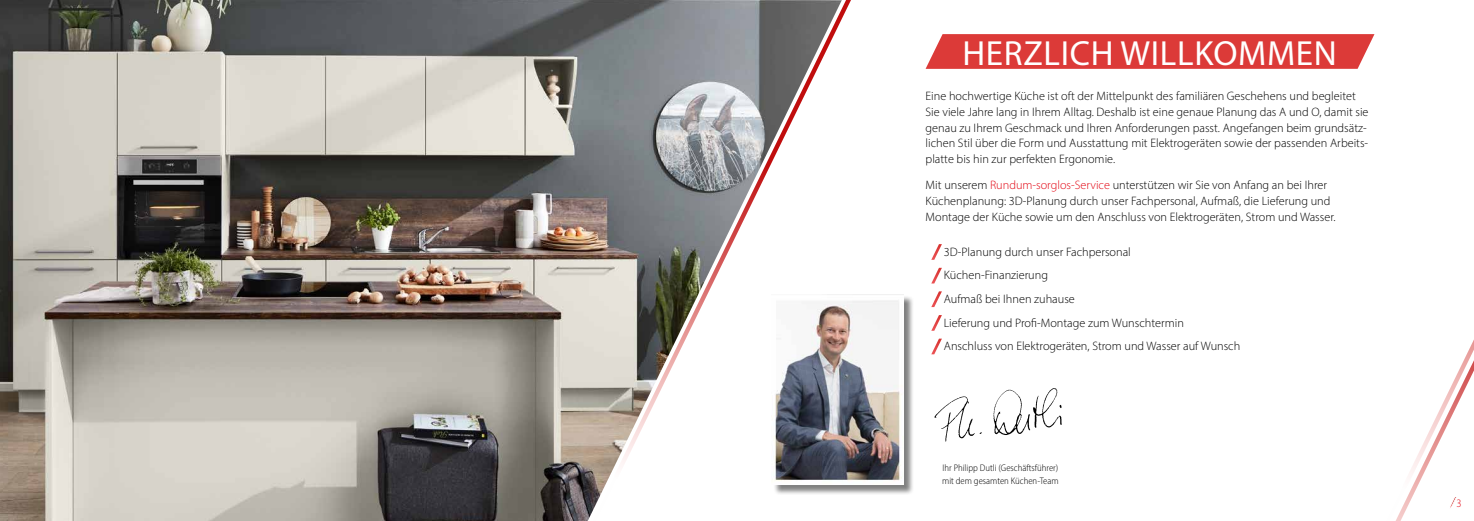
<style>
.page{position:relative;width:1474px;height:521px;background:#fff}
.page>*{position:absolute;margin:0;border:0;box-sizing:border-box;transform-origin:0 0}
.t1{font:35px "Myriad Pro";letter-spacing:.02em;color:#fff}
.t2{font:300 12.25px/15.8px "Myriad Pro";color:#000}
.t3{font:300 semi-condensed 11.38px "Myriad Pro";color:#e30613}
.t4{font:300 semi-condensed 9.62px/13.1px "Myriad Pro";color:#000}
.s1{color:#e30613}
</style>
<div class="page">
<img style="left:0;top:0;width:841px;height:521px">
<svg style="left:925px;top:34px;width:373px;height:35px;background:#dd403e"></svg>
<div style="left:773px;top:295px;width:141px;height:200px;background:#000;opacity:.5"></div>
<img style="left:771px;top:294px;width:132px;height:190px">
<img style="left:934px;top:388px;width:128px;height:54px">
<svg style="left:931px;top:244px;width:11px;height:16px"></svg>
<svg style="left:931px;top:268px;width:11px;height:15px"></svg>
<svg style="left:931px;top:291px;width:11px;height:16px"></svg>
<svg style="left:931px;top:315px;width:11px;height:16px"></svg>
<svg style="left:931px;top:339px;width:11px;height:15px"></svg>
<svg style="left:1298px;top:34px;width:175px;height:487px"></svg>
<h1 class="t1" style="left:962px;top:31px;width:376px">HERZLICH WILLKOMMEN</h1>
<p class="t2" style="left:925px;top:88px;width:444px">Eine hochwertige Küche ist oft der Mittelpunkt des familiären Geschehens und begleitet Sie viele Jahre lang in Ihrem Alltag. Deshalb ist eine genaue Planung das A und O, damit sie genau zu Ihrem Geschmack und Ihren Anforderungen passt. Angefangen beim grundsätz&shy;lichen Stil über die Form und Ausstattung mit Elektrogeräten sowie der passenden Arbeits&shy;platte bis hin zur perfekten Ergonomie.</p>
<p class="t2" style="left:925px;top:177px;width:411px">Mit unserem <span class="s1">Rundum-sorglos-Service</span> unterstützen wir Sie von Anfang an bei Ihrer<br>Küchenplanung: 3D-Planung durch unser Fachpersonal, Aufmaß, die Lieferung und<br>Montage der Küche sowie um den Anschluss von Elektrogeräten, Strom und Wasser.</p>
<p class="t2" style="left:943px;top:240px;width:298px;line-height:23.6px">3D-Planung durch unser Fachpersonal<br>Küchen-Finanzierung<br>Aufmaß bei Ihnen zuhause<br>Lieferung und Profi-Montage zum Wunschtermin<br>Anschluss von Elektrogeräten, Strom und Wasser auf Wunsch</p>
<p class="t4" style="left:942px;top:461px;width:118px">Ihr Philipp Dutli (Geschäftsführer) mit dem gesamten Küchen-Team</p>
<p class="t3" style="left:1456px;top:496px;width:7px">3</p>
</div>
